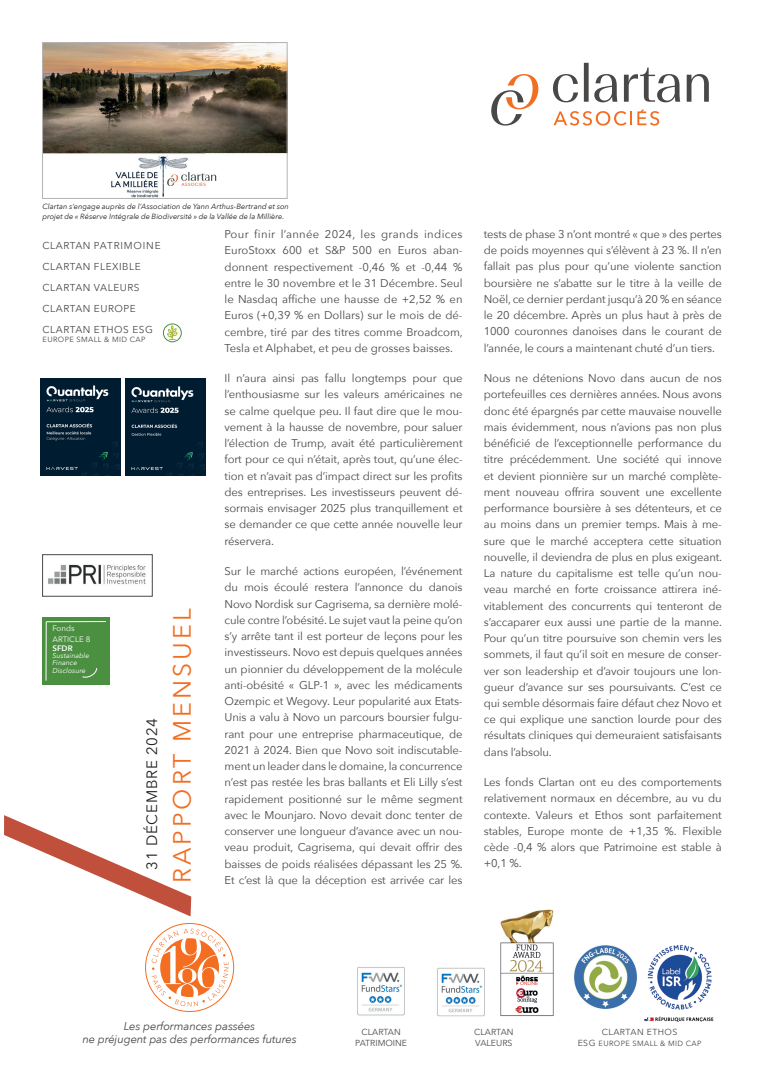
<style>
.page{position:relative;width:780px;height:1088px;background:#fff}
.page>*{position:absolute;margin:0;border:0;box-sizing:border-box;transform-origin:0 0}
.t1{font:25px "Avenir Next";letter-spacing:.12em;color:#f36e21}
.t2{font:15px "Avenir Next";letter-spacing:.05em;color:#231f20}
.t3{font:11.25px/16.2px "Avenir Next";letter-spacing:-.01em;color:#4a4846;text-align:justify}
.t4{font:italic 11.25px/13.5px "Avenir Next";letter-spacing:-.01em;color:#4a4846;text-align:center}
.t5{font:10px/20.9px "Avenir Next";letter-spacing:.05em;color:#4a4846}
.t6{font:8.75px/10.5px "Avenir Next";color:#4a4846;text-align:center}
.t7{font:8.75px "Avenir Next";letter-spacing:.05em;color:#4a4846}
.t8{font:7.88px/10.5px "Avenir Next";color:#fff}
.t9{font:600 7.88px "Avenir Next";color:#fff}
.t10{font:italic 7.5px/10px "Avenir Next";letter-spacing:.005em;color:#231f20}
.t11{font:7.5px "Avenir Next";letter-spacing:.05em;color:#4a4846}
.t12{font:italic 7px/7px "Avenir Next";color:#fff}
.s1{font-size:8.75px}
</style>
<div class="page">
<svg style="left:151px;top:928px;width:78px;height:78px"></svg>
<svg style="left:553px;top:110px;width:106px;height:16px"></svg>
<svg style="left:553px;top:63px;width:155px;height:39px"></svg>
<svg style="left:491px;top:74px;width:47px;height:52px"></svg>
<svg style="left:4px;top:815px;width:187px;height:101px"></svg>
<div style="left:43px;top:617px;width:67px;height:68px;background:#4b8f41"></div>
<svg style="left:82px;top:668px;width:15px;height:10px"></svg>
<hr style="left:46px;top:622px;width:1px;height:59px;background:#fff">
<hr style="left:46px;top:621px;width:60px;height:1px;background:#fff">
<img style="left:48px;top:564px;width:98px;height:21px">
<img style="left:437px;top:967px;width:48px;height:50px">
<img style="left:644px;top:945px;width:70px;height:77px">
<img style="left:500px;top:909px;width:54px;height:107px">
<img style="left:357px;top:967px;width:48px;height:49px">
<div style="left:163px;top:324px;width:19px;height:18px;border:1px solid #4b8f41;border-radius:50%"></div>
<svg style="left:167px;top:326px;width:11px;height:14px"></svg>
<img style="left:44px;top:44px;width:241px;height:153px">
<div style="left:42px;top:42px;width:245px;height:157px;border:1px solid #b6b2b0"></div>
<img style="left:574px;top:945px;width:72px;height:73px">
<img style="left:41px;top:378px;width:80px;height:97px">
<img style="left:125px;top:378px;width:80px;height:97px">
<p class="t10" style="left:42px;top:201px;width:248px">Clartan s’engage auprès de l’Association de Yann Arthus-Bertrand et son projet de « Réserve Intégrale de Biodiversité » de la Vallée de la Millière.</p>
<p class="t5" style="left:43px;top:235px;width:120px">CLARTAN PATRIMOINE<br>CLARTAN FLEXIBLE<br>CLARTAN VALEURS<br>CLARTAN EUROPE<br>CLARTAN ETHOS ESG</p>
<p class="t11" style="left:43px;top:333px;width:104px">EUROPE SMALL &amp; MID CAP</p>
<p class="t8" style="left:52px;top:623px;width:39px">Fonds<br>ARTICLE 8</p>
<p class="t9" style="left:52px;top:642px;width:22px">SFDR</p>
<p class="t12" style="left:52px;top:652px;width:38px">Sustainable<br>Finance<br>Disclosure</p>
<h2 class="t2" style="left:139px;top:869px;width:153px;rotate:-90deg">31 DÉCEMBRE 2024</h2>
<h1 class="t1" style="left:161px;top:883px;width:276px;rotate:-90deg">RAPPORT MENSUEL</h1>
<p class="t3" style="left:224px;top:226px;width:240px">Pour finir l’année 2024, les grands indices EuroStoxx 600 et S&amp;P 500 en Euros aban&shy;donnent respectivement -0,46 % et -0,44 % entre le 30 novembre et le 31 Décembre. Seul le Nasdaq affiche une hausse de +2,52 % en Euros (+0,39 % en Dollars) sur le mois de dé&shy;cembre, tiré par des titres comme Broadcom, Tesla et Alphabet, et peu de grosses baisses.</p>
<p class="t3" style="left:224px;top:370px;width:239px">Il n’aura ainsi pas fallu longtemps pour que l’enthousiasme sur les valeurs américaines ne se calme quelque peu. Il faut dire que le mou&shy;vement à la hausse de novembre, pour saluer l’élection de Trump, avait été particulièrement fort pour ce qui n’était, après tout, qu’une élec&shy;tion et n’avait pas d’impact direct sur les profits des entreprises. Les investisseurs peuvent dé&shy;sormais envisager 2025 plus tranquillement et se demander ce que cette année nouvelle leur réservera.</p>
<p class="t3" style="left:224px;top:563px;width:240px">Sur le marché actions européen, l’événement du mois écoulé restera l’annonce du danois Novo Nordisk sur Cagrisema, sa dernière molé&shy;cule contre l’obésité. Le sujet vaut la peine qu’on s’y arrête tant il est porteur de leçons pour les investisseurs. Novo est depuis quelques années un pionnier du développement de la molécule anti-obésité « GLP-1 », avec les médicaments Ozempic et Wegovy. Leur popularité aux Etats-Unis a valu à Novo un parcours boursier fulgu&shy;rant pour une entreprise pharmaceutique, de 2021 à 2024. Bien que Novo soit indiscutable&shy;ment un leader dans le domaine, la concurrence n’est pas restée les bras ballants et Eli Lilly s’est rapidement positionné sur le même segment avec le Mounjaro. Novo devait donc tenter de conserver une longueur d’avance avec un nou&shy;veau produit, Cagrisema, qui devait offrir des baisses de poids réalisées dépassant les 25 %.<br>Et c’est là que la déception est arrivée car les</p>
<p class="t3" style="left:484px;top:225px;width:239px">tests de phase 3 n’ont montré « que » des pertes de poids moyennes qui s’élèvent à 23 %. Il n’en fallait pas plus pour qu’une violente sanction boursière ne s’abatte sur le titre à la veille de Noël, ce dernier perdant jusqu’à 20 % en séance le 20 décembre. Après un plus haut à près de 1000 couronnes danoises dans le courant de l’année, le cours a maintenant chuté d’un tiers.</p>
<p class="t3" style="left:484px;top:369px;width:240px">Nous ne détenions Novo dans aucun de nos portefeuilles ces dernières années. Nous avons donc été épargnés par cette mauvaise nouvelle mais évidemment, nous n’avions pas non plus bénéficié de l’exceptionnelle performance du titre précédemment. Une société qui innove et devient pionnière sur un marché complète&shy;ment nouveau offrira souvent une excellente performance boursière à ses détenteurs, et ce au moins dans un premier temps. Mais à me&shy;sure que le marché acceptera cette situation nouvelle, il deviendra de plus en plus exigeant.<br>La nature du capitalisme est telle qu’un nou&shy;veau marché en forte croissance attirera iné&shy;vitablement des concurrents qui tenteront de s’accaparer eux aussi une partie de la manne.<br>Pour qu’un titre poursuive son chemin vers les sommets, il faut qu’il soit en mesure de conser&shy;ver son leadership et d’avoir toujours une lon&shy;gueur d’avance sur ses poursuivants. C’est ce qui semble désormais faire défaut chez Novo et ce qui explique une sanction lourde pour des résultats cliniques qui demeuraient satisfaisants dans l’absolu.</p>
<p class="t3" style="left:484px;top:774px;width:239px">Les fonds Clartan ont eu des comportements relativement normaux en décembre, au vu du contexte. Valeurs et Ethos sont parfaitement stables, Europe monte de +1,35 %. Flexible cède -0,4 % alors que Patrimoine est stable à +0,1 %.</p>
<p class="t4" style="left:82px;top:1018px;width:216px">Les performances passées<br>ne préjugent pas des performances futures</p>
<p class="t6" style="left:355px;top:1026px;width:53px">CLARTAN<br>PATRIMOINE</p>
<p class="t7" style="left:601px;top:1024px;width:77px">CLARTAN ETHOS</p>
<p class="t6" style="left:474px;top:1026px;width:41px;text-align:left">CLARTAN<br>VALEURS</p>
<p class="t11" style="left:577px;top:1036px;width:125px"><span class="s1">ESG</span> EUROPE SMALL &amp; MID CAP</p>
</div>
